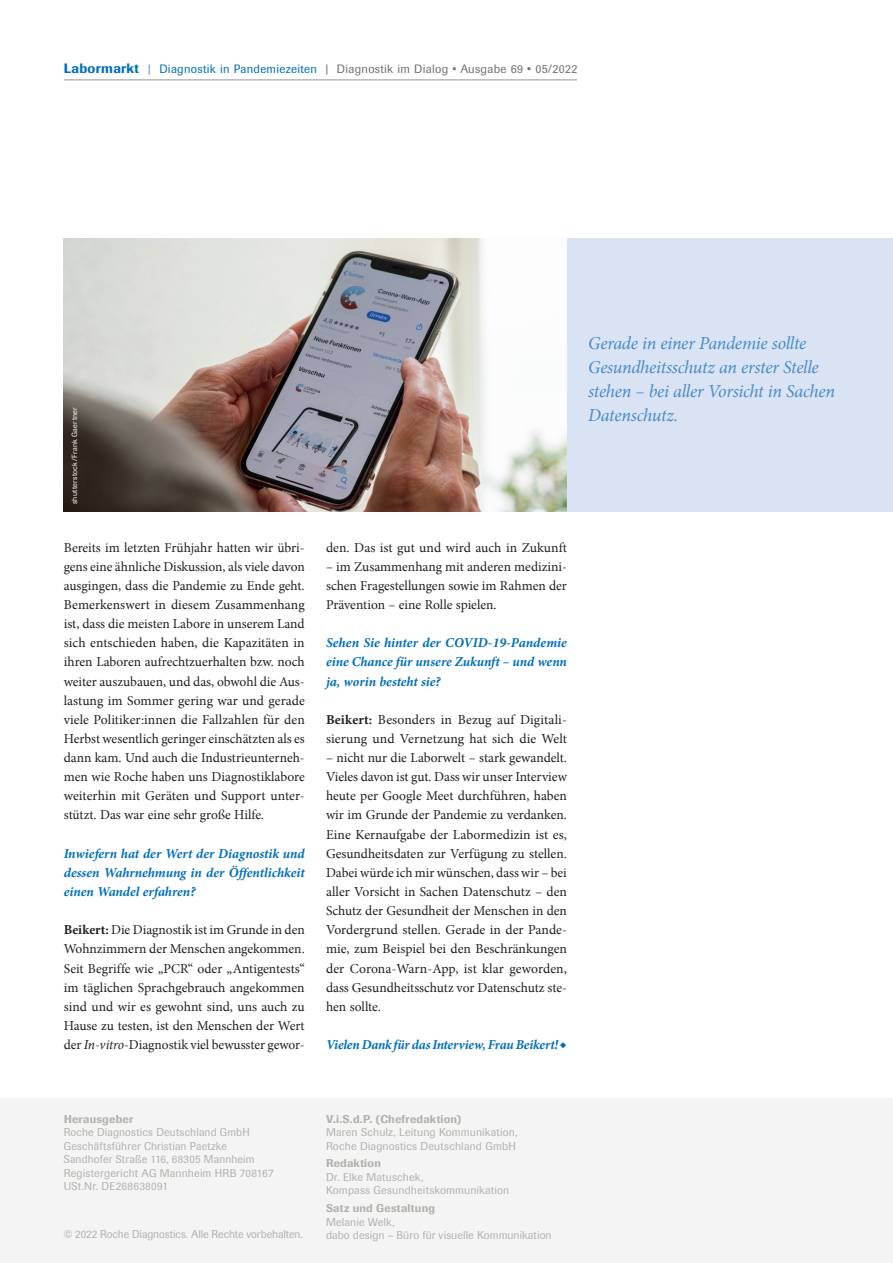
<style>
.page{position:relative;width:893px;height:1263px;background:#fff}
.page>*{position:absolute;margin:0;border:0;box-sizing:border-box;transform-origin:0 0}
.t1{font:italic 18px/24px "Minion";letter-spacing:-.015em;color:#488bc9}
.t2{font:13.5px/19.2px "Minion";color:#231f20;text-align:justify}
.t3{font:italic 700 13.5px/19.2px "Minion";letter-spacing:-.005em;color:#006fba;text-align:justify}
.t4{font:12px "Imago";letter-spacing:.025em;color:#6c6d70}
.t5{font:11.25px/13.5px "Imago";letter-spacing:.01em;color:#b2b3ad}
.t6{font:500 11.25px "Imago";letter-spacing:.02em;color:#b2b3ad}
.t7{font:7.5px "Imago";letter-spacing:.04em;color:#fff}
.s1{font-weight:500;font-size:13.5px;color:#006fba}
.s2{color:#488bc9}
.s3{color:#006fba}
.s4{font-weight:700}
.s5{font-style:italic}
.s6{font-family:"European Pi Three";font-weight:400;font-style:normal}
</style>
<div class="page">
<div style="left:550px;top:238px;width:343px;height:274px;background:#d9e3f3"></div>
<img style="left:64px;top:238px;width:503px;height:274px">
<hr style="left:64px;top:80px;width:513px;height:1px;background:#939598">
<div style="left:0;top:1098px;width:893px;height:165px;background:#f3f4f3"></div>
<p class="t4" style="left:64px;top:61px;width:515px"><span class="s1">Labormarkt</span> <span class="s2">|</span> <span class="s3">Diagnostik in Pandemiezeiten</span> | Diagnostik im Dialog • Ausgabe 69 • 05/2022</p>
<p class="t7" style="left:70px;top:504px;width:99px;rotate:-90deg">shutterstock/Frank Gaertner</p>
<p class="t2" style="left:64px;top:538px;width:243px">Bereits im letzten Frühjahr hatten wir übri&shy;gens eine ähnliche Diskussion, als viele davon ausgingen, dass die Pandemie zu Ende geht.<br>Bemerkenswert in diesem Zusammenhang ist, dass die meisten Labore in unserem Land sich entschieden haben, die Kapazitäten in ihren Laboren aufrechtzuerhalten bzw. noch weiter auszubauen, und das, obwohl die Aus&shy;lastung im Sommer gering war und gerade viele Politiker:innen die Fallzahlen für den Herbst wesentlich geringer einschätzten als es dann kam. Und auch die Industrieunterneh&shy;men wie Roche haben uns Diagnostiklabore weiterhin mit Geräten und Support unter&shy;stützt. Das war eine sehr große Hilfe.</p>
<p class="t3" style="left:64px;top:843px;width:242px">Inwiefern hat der Wert der Diagnostik und dessen Wahrnehmung in der Öffentlichkeit einen Wandel erfahren?</p>
<p class="t2" style="left:64px;top:920px;width:242px"><span class="s4">Beikert:</span> Die Diagnostik ist im Grunde in den Wohnzimmern der Menschen angekommen.<br>Seit Begriffe wie „PCR“ oder „Antigentests“ im täglichen Sprachgebrauch angekommen sind und wir es gewohnt sind, uns auch zu Hause zu testen, ist den Menschen der Wert der <span class="s5">In-vitro</span>-Diagnostik viel bewusster gewor-</p>
<p class="t2" style="left:326px;top:538px;width:242px">den. Das ist gut und wird auch in Zukunft</p>
<p class="t2" style="left:326px;top:557px;width:242px">– im Zusammenhang mit anderen medizini&shy;schen Fragestellungen sowie im Rahmen der Prävention – eine Rolle spielen.</p>
<p class="t3" style="left:326px;top:633px;width:242px">Sehen Sie hinter der COVID-19-Pandemie eine Chance für unsere Zukunft – und wenn ja, worin besteht sie?</p>
<p class="t2" style="left:326px;top:710px;width:242px"><span class="s4">Beikert:</span> Besonders in Bezug auf Digitali&shy;sierung und Vernetzung hat sich die Welt</p>
<p class="t2" style="left:326px;top:748px;width:243px">– nicht nur die Laborwelt – stark gewandelt.<br>Vieles davon ist gut. Dass wir unser Interview heute per Google Meet durchführen, haben wir im Grunde der Pandemie zu verdanken.<br>Eine Kernaufgabe der Labormedizin ist es, Gesundheitsdaten zur Verfügung zu stellen.<br>Dabei würde ich mir wünschen, dass wir – bei aller Vorsicht in Sachen Datenschutz – den Schutz der Gesundheit der Menschen in den Vordergrund stellen. Gerade in der Pande&shy;mie, zum Beispiel bei den Beschränkungen der Corona-Warn-App, ist klar geworden, dass Gesundheitsschutz vor Datenschutz ste&shy;hen sollte.</p>
<p class="t3" style="left:326px;top:1035px;width:242px">Vielen Dank für das Interview, Frau Beikert!<span class="s6">?</span></p>
<h1 class="t1" style="left:588px;top:331px;width:248px">Gerade in einer Pandemie sollte<br>Gesundheitsschutz an erster Stelle stehen – bei aller Vorsicht in Sachen<br>Datenschutz.</h1>
<p class="t6" style="left:64px;top:1111px;width:71px">Herausgeber</p>
<p class="t5" style="left:64px;top:1125px;width:211px">Roche Diagnostics Deutschland GmbH Geschäftsführer Christian Paetzke Sandhofer Straße 116, 68305 Mannheim Registergericht AG Mannheim HRB 708167<br>USt.Nr. DE268638091</p>
<p class="t6" style="left:326px;top:1111px;width:137px">V.i.S.d.P. (Chefredaktion)</p>
<p class="t5" style="left:326px;top:1125px;width:193px">Maren Schulz, Leitung Kommunikation,<br>Roche Diagnostics Deutschland GmbH</p>
<p class="t6" style="left:326px;top:1156px;width:56px">Redaktion</p>
<p class="t5" style="left:326px;top:1170px;width:185px">Dr. Elke Matuschek,<br>Kompass Gesundheitskommunikation</p>
<p class="t6" style="left:326px;top:1201px;width:110px">Satz und Gestaltung</p>
<p class="t5" style="left:326px;top:1215px;width:70px">Melanie Welk,</p>
<p class="t5" style="left:64px;top:1227px;width:241px">© 2022 Roche Diagnostics. Alle Rechte vorbehalten.</p>
<p class="t5" style="left:326px;top:1228px;width:227px">dabo design – Büro für visuelle Kommunikation</p>
</div>
